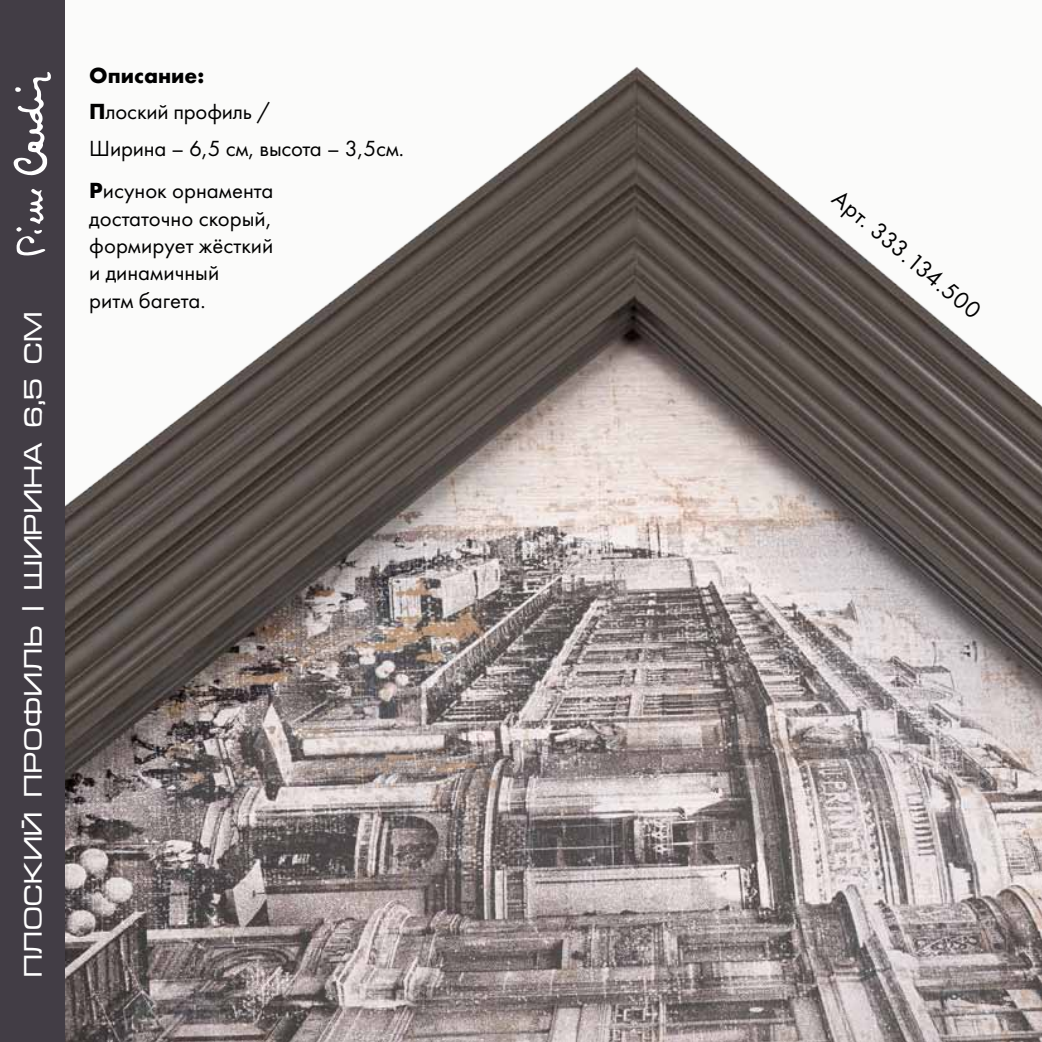
<style>
.page{position:relative;width:1042px;height:1042px;background:#fbfbfa}
.page>*{position:absolute;margin:0;border:0;box-sizing:border-box;transform-origin:0 0}
.t1{font:24.5px "Micra Di";letter-spacing:.01em;color:#fff}
.t2{font:24.5px "Futura New";color:#000}
.t3{font:22.75px/27.3px "Futura New";color:#000}
.s1{font-weight:700}
</style>
<div class="page">
<img style="left:65px;top:67px;width:977px;height:975px">
<div style="left:0;top:0;width:65px;height:1042px;background:#423d45"></div>
<svg style="left:13px;top:72px;width:38px;height:104px"></svg>
<svg style="left:16px;top:189px;width:29px;height:67px"></svg>
<p class="t1" style="left:19px;top:977px;width:669px;rotate:-90deg">ПЛОСКИЙ ПРОФИЛЬ | ШИРИНА 6,5 СМ</p>
<p class="t3" style="left:89px;top:57px;width:316px;line-height:36.8px"><span class="s1">Описание:<br>П</span>лоский профиль /<br>Ширина – 6,5 см, высота – 3,5см.</p>
<p class="t3" style="left:89px;top:177px;width:186px"><span class="s1">Р</span>исунок орнамента достаточно скорый, формирует жёсткий и динамичный<br>ритм багета.</p>
<p class="t2" style="left:845px;top:184px;width:187px;rotate:40deg">Арт. 333.134.500</p>
</div>
